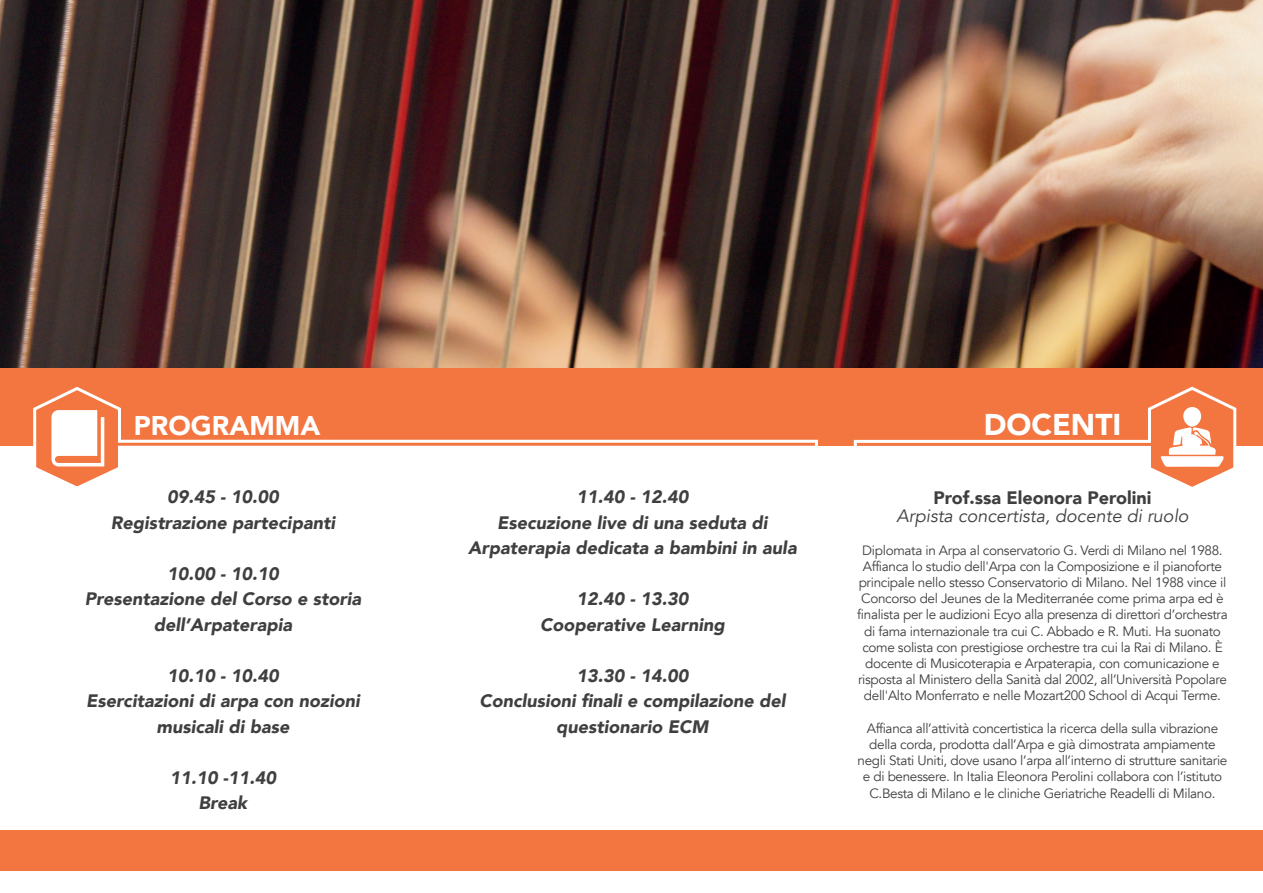
<style>
.page{position:relative;width:1263px;height:893px;background:#fff}
.page>*{position:absolute;margin:0;border:0;box-sizing:border-box;transform-origin:0 0}
.t1{font:900 30px "Avenir";color:#fff}
.t2{font:900 27px "Avenir";color:#fff}
.t3{font:italic 900 18px/25.5px "Avenir";color:#3f3f40;text-align:center}
.t4{font:italic 18px "Avenir";color:#3f3f40}
.t5{font:900 18px "Avenir";color:#3f3f40}
.t6{font:13.5px/16.2px "Avenir";letter-spacing:-.025em;color:#3f3f40;text-align:center}
</style>
<div class="page">
<div style="left:0;top:830px;width:1263px;height:40px;background:#f37540"></div>
<div style="left:0;top:368px;width:1263px;height:78px;background:#f37540"></div>
<svg style="left:33px;top:387px;width:785px;height:100px"></svg>
<svg style="left:51px;top:410px;width:53px;height:56px"></svg>
<svg style="left:853px;top:386px;width:384px;height:101px"></svg>
<div style="left:1182px;top:434px;width:18px;height:20px;background:#fff;border-radius:9px"></div>
<img style="left:0;top:0;width:1262px;height:368px">
<h2 class="t2" style="left:134px;top:403px;width:188px">PROGRAMMA</h2>
<h3 class="t3" style="left:111px;top:484px;width:226px">09.45 - 10.00<br>Registrazione partecipanti</h3>
<h3 class="t3" style="left:85px;top:561px;width:278px">10.00 - 10.10<br>Presentazione del Corso e storia dell’Arpaterapia</h3>
<h3 class="t3" style="left:86px;top:663px;width:275px">10.10 - 10.40<br>Esercitazioni di arpa con nozioni musicali di base</h3>
<h3 class="t3" style="left:170px;top:765px;width:108px">11.10 -11.40<br>Break</h3>
<h3 class="t3" style="left:468px;top:484px;width:330px">11.40 - 12.40<br>Esecuzione live di una seduta di<br>Arpaterapia dedicata a bambini in aula</h3>
<h3 class="t3" style="left:540px;top:586px;width:186px">12.40 - 13.30<br>Cooperative Learning</h3>
<h3 class="t3" style="left:479px;top:663px;width:308px">13.30 - 14.00<br>Conclusioni finali e compilazione del questionario ECM</h3>
<h1 class="t1" style="left:984px;top:399px;width:139px">DOCENTI</h1>
<h3 class="t5" style="left:933px;top:482px;width:219px">Prof.ssa Eleonora Perolini</h3>
<h3 class="t4" style="left:896px;top:505px;width:294px">Arpista concertista, docente di ruolo</h3>
<p class="t6" style="left:857px;top:542px;width:372px">Diplomata in Arpa al conservatorio G. Verdi di Milano nel 1988.<br>Affianca lo studio dell'Arpa con la Composizione e il pianoforte principale nello stesso Conservatorio di Milano. Nel 1988 vince il Concorso del Jeunes de la Mediterranée come prima arpa ed è finalista per le audizioni Ecyo alla presenza di direttori d’orchestra di fama internazionale tra cui C. Abbado e R. Muti. Ha suonato come solista con prestigiose orchestre tra cui la Rai di Milano. È docente di Musicoterapia e Arpaterapia, con comunicazione e risposta al Ministero della Sanità dal 2002, all’Università Popolare dell'Alto Monferrato e nelle Mozart200 School di Acqui Terme.</p>
<p class="t6" style="left:858px;top:720px;width:371px">Affianca all’attività concertistica la ricerca della sulla vibrazione della corda, prodotta dall’Arpa e già dimostrata ampiamente negli Stati Uniti, dove usano l’arpa all’interno di strutture sanitarie e di benessere. In Italia Eleonora Perolini collabora con l’istituto C.Besta di Milano e le cliniche Geriatriche Readelli di Milano.</p>
</div>
